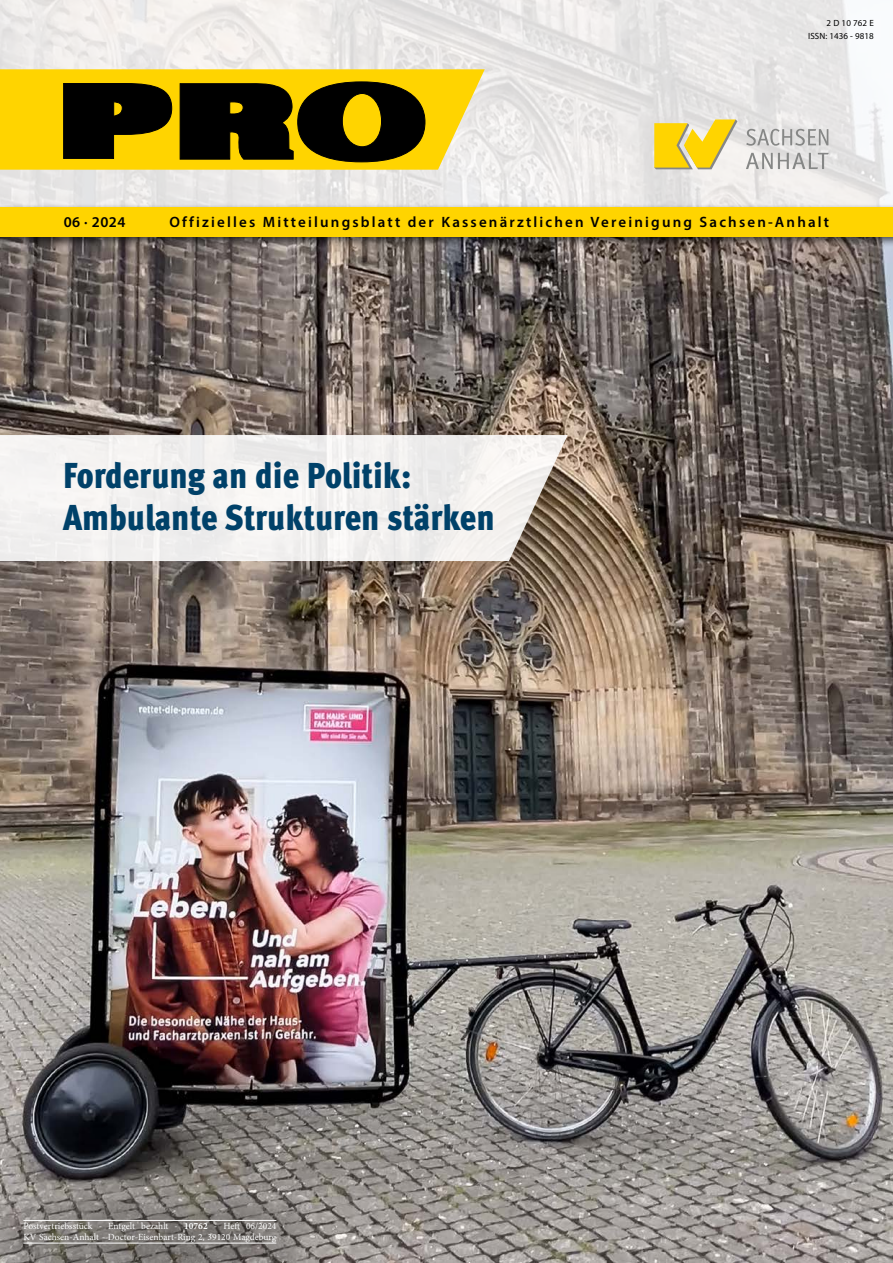
<style>
.page{position:relative;width:893px;height:1263px;background:#fff}
.page>*{position:absolute;margin:0;border:0;box-sizing:border-box;transform-origin:0 0}
.t1{font:900 condensed 36px/42px "Meta OT";color:#004169}
.t2{font:600 15px "Myriad Pro";letter-spacing:.145em;color:#000}
.t3{font:9.45px/10.8px "Minion Pro";color:#fff}
.t4{font:9px/13.2px "Myriad Pro";letter-spacing:.01em;color:#000;text-align:right}
.s1{font-weight:700}
</style>
<div class="page">
<img style="left:0;top:247px;width:893px;height:1016px">
<svg style="left:0;top:0;width:891px;height:203px;fill:#eae9e8"></svg>
<svg style="left:0;top:435px;width:568px;height:126px;fill:#f2f1ef"></svg>
<svg style="left:0;top:1191px;width:310px;height:72px;background:#807b77"></svg>
<svg style="left:0;top:69px;width:485px;height:101px;background:#fad51c"></svg>
<svg style="left:64px;top:83px;width:108px;height:75px;background:#372e00"></svg>
<svg style="left:180px;top:82px;width:245px;height:80px;background:#3d3200"></svg>
<hr style="left:23px;top:1220px;width:253px;height:1px;background:#fff">
<hr style="left:23px;top:1243px;width:253px;height:1px;background:#fff">
<svg style="left:746px;top:153px;width:83px;height:16px"></svg>
<svg style="left:746px;top:129px;width:82px;height:17px"></svg>
<svg style="left:654px;top:119px;width:83px;height:50px;background:#efd453"></svg>
<div style="left:0;top:203px;width:893px;height:44px;background:#000;opacity:.6"></div>
<div style="left:0;top:207px;width:893px;height:30px;background:#ffd400"></div>
<p class="t4" style="left:808px;top:16px;width:67px">2 D 10 762 E<br>ISSN: 1436 - 9818</p>
<h2 class="t2" style="left:64px;top:213px;width:63px">06 · 2024</h2>
<h2 class="t2" style="left:169px;top:213px;width:661px">Offizielles Mitteilungsblatt der Kassenärztlichen Vereinigung Sachsen-Anhalt</h2>
<h1 class="t1" style="left:63px;top:455px;width:433px">Forderung an die Politik:<br>Ambulante Strukturen stärken</h1>
<p class="t3" style="left:23px;top:1221px;width:255px">Postvertriebsstück - Entgelt bezahlt - <span class="s1">10762</span> - Heft 06/2024<br>KV Sachsen-Anhalt - Doctor-Eisenbart-Ring 2, 39120 Magdeburg</p>
</div>
